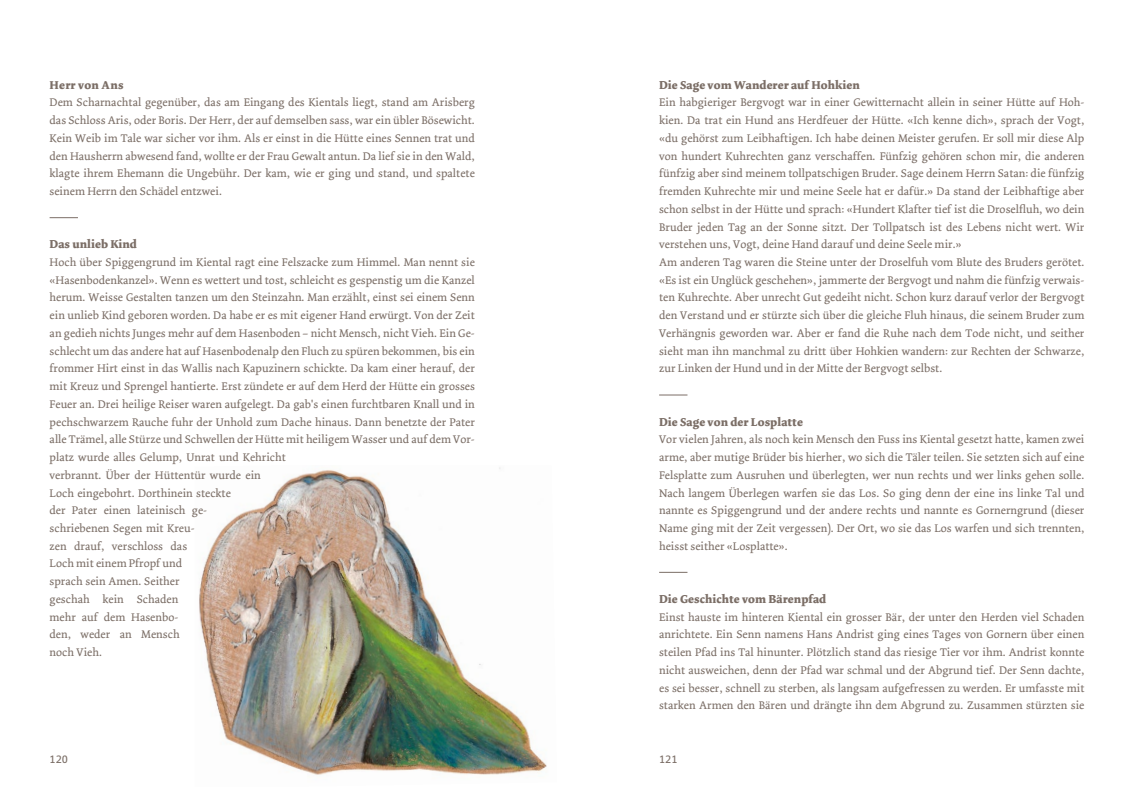
<style>
.page{position:relative;width:1134px;height:798px;background:#fff}
.page>*{position:absolute;margin:0;border:0;box-sizing:border-box;transform-origin:0 0}
.t1{font:700 11.88px "Dolly";letter-spacing:.01em;color:#7b6e66}
.t2{font:11.62px/17.8px "Dolly";letter-spacing:.005em;color:#7b6e66;text-align:justify}
.t3{font:11.62px "Gak Sans";color:#7b6e66}
</style>
<div class="page">
<img style="left:199px;top:467px;width:348px;height:308px">
<svg style="left:659px;top:394px;width:28px;height:1px"></svg>
<svg style="left:659px;top:571px;width:28px;height:1px"></svg>
<svg style="left:50px;top:217px;width:28px;height:1px"></svg>
<p class="t1" style="left:50px;top:77px;width:75px">Herr von Ans</p>
<p class="t2" style="left:50px;top:94px;width:427px">Dem Scharnachtal gegenüber, das am Eingang des Kientals liegt, stand am Arisberg das Schloss Aris, oder Boris. Der Herr, der auf demselben sass, war ein übler Bösewicht.<br>Kein Weib im Tale war sicher vor ihm. Als er einst in die Hütte eines Sennen trat und den Hausherrn abwesend fand, wollte er der Frau Gewalt antun. Da lief sie in den Wald, klagte ihrem Ehemann die Ungebühr. Der kam, wie er ging und stand, und spaltete seinem Herrn den Schädel entzwei.</p>
<p class="t1" style="left:50px;top:237px;width:89px">Das unlieb Kind</p>
<p class="t2" style="left:50px;top:253px;width:427px;text-align:left">Hoch über Spiggengrund im Kiental ragt eine Felszacke zum Himmel. Man nennt sie «Hasenbodenkanzel». Wenn es wettert und tost, schleicht es gespenstig um die Kanzel herum. Weisse Gestalten tanzen um den Steinzahn. Man erzählt, einst sei einem Senn ein unlieb Kind geboren worden. Da habe er es mit eigener Hand erwürgt. Von der Zeit an gedieh nichts Junges mehr auf dem Hasenboden – nicht Mensch, nicht Vieh. Ein Ge&shy;schlecht um das andere hat auf Hasenbodenalp den Fluch zu spüren bekommen, bis ein frommer Hirt einst in das Wallis nach Kapuzinern schickte. Da kam einer herauf, der mit Kreuz und Sprengel hantierte. Erst zündete er auf dem Herd der Hütte ein grosses Feuer an. Drei heilige Reiser waren aufgelegt. Da gab's einen furchtbaren Knall und in pechschwarzem Rauche fuhr der Unhold zum Dache hinaus. Dann benetzte der Pater alle Trämel, alle Stürze und Schwellen der Hütte mit heiligem Wasser und auf dem Vor&shy;platz wurde alles Gelump, Unrat und Kehricht<br>verbrannt. Über der Hüttentür wurde ein<br>Loch eingebohrt. Dorthinein steckte<br>der Pater einen lateinisch ge-<br>schriebenen Segen mit Kreu-<br>zen drauf, verschloss das<br>Loch mit einem Pfropf und<br>sprach sein Amen. Seither<br>geschah kein Schaden<br>mehr auf dem Hasenbo-<br>den, weder an Mensch<br>noch Vieh.</p>
<p class="t1" style="left:659px;top:77px;width:202px">Die Sage vom Wanderer auf Hohkien</p>
<p class="t2" style="left:659px;top:94px;width:427px;text-align:left">Ein habgieriger Bergvogt war in einer Gewitternacht allein in seiner Hütte auf Hoh&shy;kien. Da trat ein Hund ans Herdfeuer der Hütte. «Ich kenne dich», sprach der Vogt, «du gehörst zum Leibhaftigen. Ich habe deinen Meister gerufen. Er soll mir diese Alp von hundert Kuhrechten ganz verschaffen. Fünfzig gehören schon mir, die anderen fünfzig aber sind meinem tollpatschigen Bruder. Sage deinem Herrn Satan: die fünfzig fremden Kuhrechte mir und meine Seele hat er dafür.» Da stand der Leibhaftige aber schon selbst in der Hütte und sprach: «Hundert Klafter tief ist die Droselfluh, wo dein Bruder jeden Tag an der Sonne sitzt. Der Tollpatsch ist des Lebens nicht wert. Wir verstehen uns, Vogt, deine Hand darauf und deine Seele mir.»<br>Am anderen Tag waren die Steine unter der Droselfuh vom Blute des Bruders gerötet. «Es ist ein Unglück geschehen», jammerte der Bergvogt und nahm die fünfzig verwais&shy;ten Kuhrechte. Aber unrecht Gut gedeiht nicht. Schon kurz darauf verlor der Bergvogt den Verstand und er stürzte sich über die gleiche Fluh hinaus, die seinem Bruder zum Verhängnis geworden war. Aber er fand die Ruhe nach dem Tode nicht, und seither sieht man ihn manchmal zu dritt über Hohkien wandern: zur Rechten der Schwarze, zur Linken der Hund und in der Mitte der Bergvogt selbst.</p>
<p class="t1" style="left:659px;top:414px;width:145px">Die Sage von der Losplatte</p>
<p class="t2" style="left:659px;top:430px;width:427px">Vor vielen Jahren, als noch kein Mensch den Fuss ins Kiental gesetzt hatte, kamen zwei arme, aber mutige Brüder bis hierher, wo sich die Täler teilen. Sie setzten sich auf eine Felsplatte zum Ausruhen und überlegten, wer nun rechts und wer links gehen solle.<br>Nach langem Überlegen warfen sie das Los. So ging denn der eine ins linke Tal und nannte es Spiggengrund und der andere rechts und nannte es Gornerngrund (dieser Name ging mit der Zeit vergessen). Der Ort, wo sie das Los warfen und sich trennten, heisst seither «Losplatte».</p>
<p class="t1" style="left:659px;top:591px;width:169px">Die Geschichte vom Bärenpfad</p>
<p class="t2" style="left:659px;top:608px;width:427px">Einst hauste im hinteren Kiental ein grosser Bär, der unter den Herden viel Schaden anrichtete. Ein Senn namens Hans Andrist ging eines Tages von Gornern über einen steilen Pfad ins Tal hinunter. Plötzlich stand das riesige Tier vor ihm. Andrist konnte nicht ausweichen, denn der Pfad war schmal und der Abgrund tief. Der Senn dachte, es sei besser, schnell zu sterben, als langsam aufgefressen zu werden. Er umfasste mit starken Armen den Bären und drängte ihn dem Abgrund zu. Zusammen stürzten sie</p>
<p class="t3" style="left:50px;top:752px;width:20px">120</p>
<p class="t3" style="left:659px;top:752px;width:20px">121</p>
</div>
